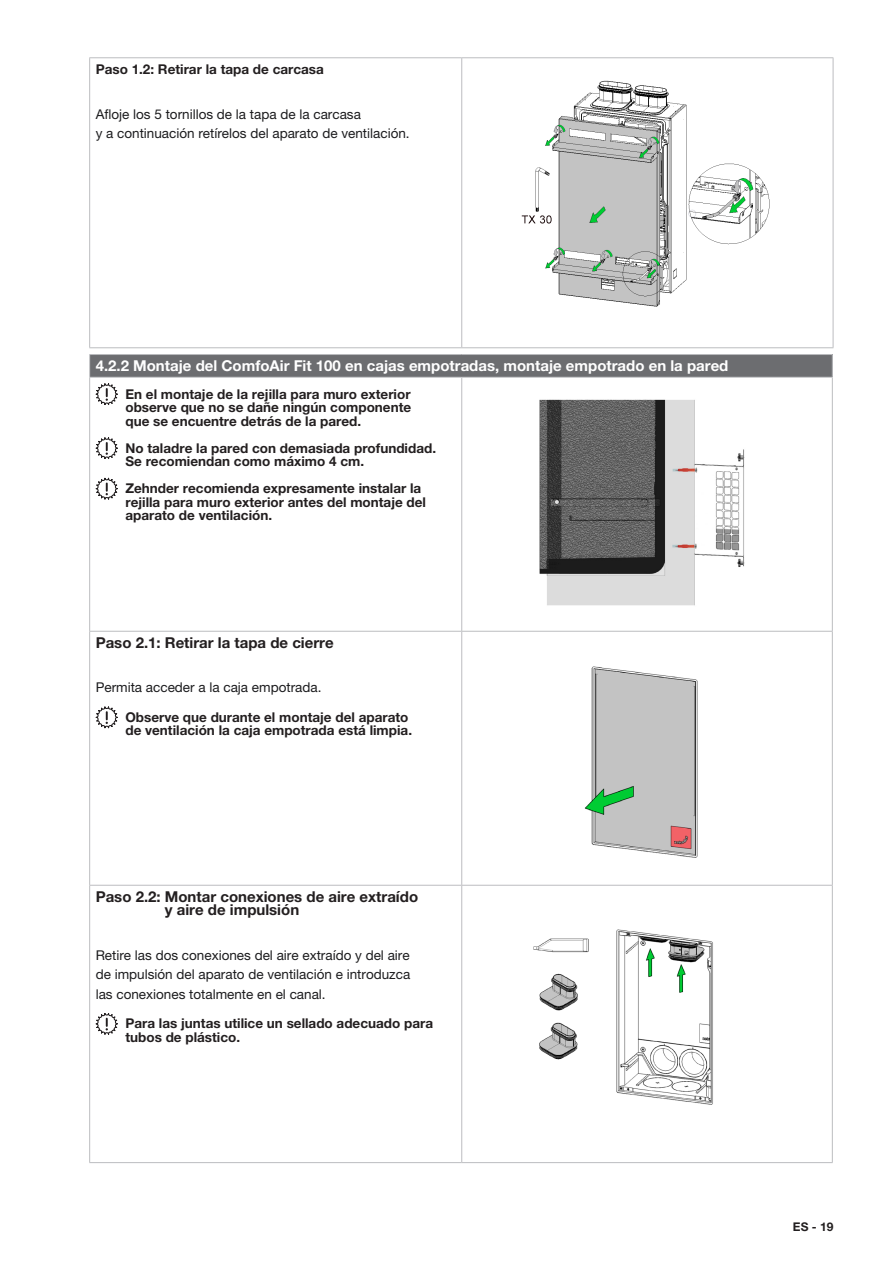
<style>
.page{position:relative;width:893px;height:1263px;background:#fff}
.page>*{position:absolute;margin:0;border:0;box-sizing:border-box;transform-origin:0 0}
.Table_platte_tesk_left{font:700 15px/13.5px "Helvetica Neue LT Pro";color:#231f20}
.Sub_sub_hoofdstuk{font:700 15px "Helvetica Neue LT Pro";color:#fff}
.Tabel_Gevarentekst{font:700 13.5px/13.5px "Helvetica Neue LT Pro";color:#231f20}
.tabel_platte_tekst{font:13.5px/19.5px "Helvetica Neue LT Pro";color:#1c1c1e}
.Table_platte_tesk_left-2{font:700 13.5px "Helvetica Neue LT Pro";color:#231f20}
.t1{font:700 12px "Helvetica Neue LT Pro";color:#231f20}
</style>
<div class="page">
<hr style="left:89px;top:57px;width:373px;height:1px;background:#bcbdc0">
<hr style="left:89px;top:58px;width:1px;height:289px;background:#bcbdc0">
<hr style="left:462px;top:57px;width:371px;height:1px;background:#bcbdc0">
<hr style="left:461px;top:58px;width:1px;height:289px;background:#bcbdc0">
<hr style="left:833px;top:58px;width:1px;height:289px;background:#bcbdc0">
<hr style="left:89px;top:347px;width:373px;height:1px;background:#bcbdc0">
<hr style="left:462px;top:347px;width:371px;height:1px;background:#bcbdc0">
<div style="left:90px;top:354px;width:742px;height:23px;background:#6c6d70"></div>
<svg style="left:832px;top:355px;width:1px;height:22px"></svg>
<hr style="left:89px;top:354px;width:373px;height:1px;background:#bcbdc0">
<hr style="left:462px;top:354px;width:371px;height:1px;background:#bcbdc0">
<hr style="left:89px;top:377px;width:373px;height:1px;background:#bcbdc0">
<hr style="left:89px;top:378px;width:1px;height:253px;background:#bcbdc0">
<hr style="left:462px;top:377px;width:371px;height:1px;background:#bcbdc0">
<hr style="left:461px;top:378px;width:1px;height:253px;background:#bcbdc0">
<hr style="left:832px;top:378px;width:1px;height:253px;background:#bcbdc0">
<hr style="left:89px;top:631px;width:373px;height:1px;background:#bcbdc0">
<hr style="left:89px;top:632px;width:1px;height:253px;background:#bcbdc0">
<hr style="left:462px;top:631px;width:371px;height:1px;background:#bcbdc0">
<hr style="left:461px;top:632px;width:1px;height:253px;background:#bcbdc0">
<hr style="left:832px;top:632px;width:1px;height:253px;background:#bcbdc0">
<hr style="left:89px;top:885px;width:373px;height:1px;background:#bcbdc0">
<hr style="left:89px;top:886px;width:1px;height:276px;background:#bcbdc0">
<hr style="left:462px;top:885px;width:371px;height:1px;background:#bcbdc0">
<hr style="left:461px;top:886px;width:1px;height:276px;background:#bcbdc0">
<hr style="left:832px;top:886px;width:1px;height:276px;background:#bcbdc0">
<hr style="left:89px;top:1162px;width:373px;height:1px;background:#bcbdc0">
<hr style="left:462px;top:1162px;width:371px;height:1px;background:#bcbdc0">
<svg style="left:89px;top:355px;width:29px;height:51px"></svg>
<svg style="left:95px;top:437px;width:23px;height:22px"></svg>
<svg style="left:95px;top:477px;width:23px;height:23px"></svg>
<svg style="left:95px;top:706px;width:23px;height:23px"></svg>
<svg style="left:95px;top:1013px;width:23px;height:22px"></svg>
<img style="left:521px;top:80px;width:249px;height:227px">
<img style="left:539px;top:399px;width:206px;height:207px">
<img style="left:584px;top:666px;width:114px;height:192px">
<img style="left:533px;top:929px;width:180px;height:176px">
<p class="Table_platte_tesk_left-2" style="left:96px;top:61px;width:230px">Paso 1.2: Retirar la tapa de carcasa</p>
<p class="tabel_platte_tekst" style="left:96px;top:104px;width:316px">Afloje los 5 tornillos de la tapa de la carcasa<br>y a continuación retírelos del aparato de ventilación.</p>
<p class="Sub_sub_hoofdstuk" style="left:96px;top:357px;width:634px">4.2.2 Montaje del ComfoAir Fit 100 en cajas empotradas, montaje empotrado en la pared</p>
<p class="Tabel_Gevarentekst" style="left:125px;top:387px;width:287px;text-align:justify">En el montaje de la rejilla para muro exterior observe que no se dañe ningún componente que se encuentre detrás de la pared.</p>
<p class="Tabel_Gevarentekst" style="left:125px;top:441px;width:312px">No taladre la pared con demasiada profundidad.<br>Se recomiendan como máximo 4 cm.</p>
<p class="Tabel_Gevarentekst" style="left:125px;top:481px;width:302px">Zehnder recomienda expresamente instalar la rejilla para muro exterior antes del montaje del aparato de ventilación.</p>
<p class="Table_platte_tesk_left" style="left:96px;top:635px;width:240px">Paso 2.1: Retirar la tapa de cierre</p>
<p class="tabel_platte_tekst" style="left:96px;top:677px;width:227px">Permita acceder a la caja empotrada.</p>
<p class="Tabel_Gevarentekst" style="left:125px;top:710px;width:288px">Observe que durante el montaje del aparato de ventilación la caja empotrada está limpia.</p>
<p class="Table_platte_tesk_left" style="left:165px;top:889px;width:255px;text-indent:-69px">Paso 2.2: Montar conexiones de aire extraído y aire de impulsión</p>
<p class="tabel_platte_tekst" style="left:96px;top:945px;width:316px;text-align:justify">Retire las dos conexiones del aire extraído y del aire de impulsión del aparato de ventilación e introduzca las conexiones totalmente en el canal.</p>
<p class="Tabel_Gevarentekst" style="left:125px;top:1016px;width:309px">Para las juntas utilice un sellado adecuado para tubos de plástico.</p>
<p class="t1" style="left:793px;top:1219px;width:42px">ES - 19</p>
</div>
